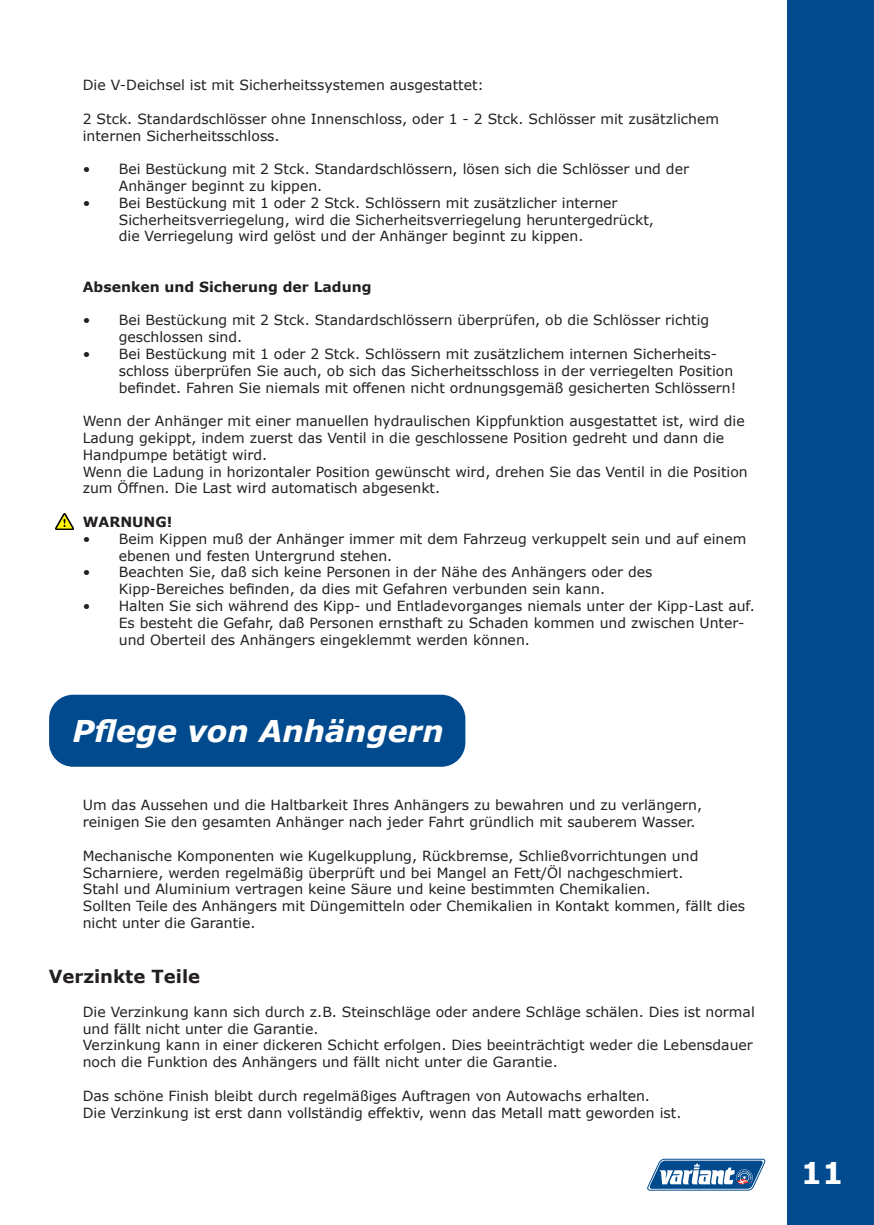
<style>
.page{position:relative;width:874px;height:1225px;background:#fff}
.page>*{position:absolute;margin:0;border:0;box-sizing:border-box;transform-origin:0 0}
.t1{font:italic 700 30px "Verdana";color:#fff}
.t2{font:700 30px "Verdana";color:#fff}
.t3{font:700 18px "Verdana";color:#231f20}
.t4{font:14px/16.8px "Verdana";color:#231f20}
.t5{font:700 14px "Verdana";color:#231f20}
</style>
<div class="page">
<div style="left:787px;top:0;width:86px;height:1225px;background:#004a8d"></div>
<svg style="left:647px;top:1158px;width:118px;height:32px"></svg>
<div style="left:49px;top:694px;width:416px;height:72px;background:#004a8d;border-radius:24px"></div>
<img style="left:56px;top:513px;width:18px;height:16px">
<p class="t4" style="left:83px;top:76px;width:402px">Die V-Deichsel ist mit Sicherheitssystemen ausgestattet:</p>
<p class="t4" style="left:83px;top:110px;width:637px">2 Stck. Standardschlösser ohne Innenschloss, oder 1 - 2 Stck. Schlösser mit zusätzlichem internen Sicherheitsschloss.</p>
<p class="t4" style="left:119px;top:160px;width:571px;text-indent:-36px">• Bei Bestückung mit 2 Stck. Standardschlössern, lösen sich die Schlösser und der<br>Anhänger beginnt zu kippen.</p>
<p class="t4" style="left:119px;top:194px;width:536px;text-indent:-36px">• Bei Bestückung mit 1 oder 2 Stck. Schlössern mit zusätzlicher interner<br>Sicherheitsverriegelung, wird die Sicherheitsverriegelung heruntergedrückt, die Verriegelung wird gelöst und der Anhänger beginnt zu kippen.</p>
<p class="t5" style="left:83px;top:277px;width:290px">Absenken und Sicherung der Ladung</p>
<p class="t4" style="left:119px;top:312px;width:591px;text-indent:-36px">• Bei Bestückung mit 2 Stck. Standardschlössern überprüfen, ob die Schlösser richtig geschlossen sind.</p>
<p class="t4" style="left:119px;top:345px;width:618px;text-indent:-36px">• Bei Bestückung mit 1 oder 2 Stck. Schlössern mit zusätzlichem internen Sicherheits&shy;schloss überprüfen Sie auch, ob sich das Sicherheitsschloss in der verriegelten Position befindet. Fahren Sie niemals mit offenen nicht ordnungsgemäß gesicherten Schlössern!</p>
<p class="t4" style="left:83px;top:412px;width:663px">Wenn der Anhänger mit einer manuellen hydraulischen Kippfunktion ausgestattet ist, wird die<br>Ladung gekippt, indem zuerst das Ventil in die geschlossene Position gedreht und dann die<br>Handpumpe betätigt wird.</p>
<p class="t4" style="left:83px;top:463px;width:666px">Wenn die Ladung in horizontaler Position gewünscht wird, drehen Sie das Ventil in die Position zum Öffnen. Die Last wird automatisch abgesenkt.</p>
<p class="t5" style="left:83px;top:512px;width:91px">WARNUNG!</p>
<p class="t4" style="left:119px;top:530px;width:628px;text-indent:-36px">• Beim Kippen muß der Anhänger immer mit dem Fahrzeug verkuppelt sein und auf einem ebenen und festen Untergrund stehen.</p>
<p class="t4" style="left:119px;top:564px;width:535px;text-indent:-36px">• Beachten Sie, daß sich keine Personen in der Nähe des Anhängers oder des<br>Kipp-Bereiches befinden, da dies mit Gefahren verbunden sein kann.</p>
<p class="t4" style="left:119px;top:597px;width:637px;text-indent:-36px">• Halten Sie sich während des Kipp- und Entladevorganges niemals unter der Kipp-Last auf.<br>Es besteht die Gefahr, daß Personen ernsthaft zu Schaden kommen und zwischen Unter&shy;und Oberteil des Anhängers eingeklemmt werden können.</p>
<p class="t1" style="left:72px;top:709px;width:373px">Pflege von Anhängern</p>
<p class="t4" style="left:83px;top:796px;width:620px">Um das Aussehen und die Haltbarkeit Ihres Anhängers zu bewahren und zu verlängern, reinigen Sie den gesamten Anhänger nach jeder Fahrt gründlich mit sauberem Wasser.</p>
<p class="t4" style="left:83px;top:847px;width:616px">Mechanische Komponenten wie Kugelkupplung, Rückbremse, Schließvorrichtungen und<br>Scharniere, werden regelmäßig überprüft und bei Mangel an Fett/Öl nachgeschmiert.</p>
<p class="t4" style="left:83px;top:880px;width:663px">Stahl und Aluminium vertragen keine Säure und keine bestimmten Chemikalien.<br>Sollten Teile des Anhängers mit Düngemitteln oder Chemikalien in Kontakt kommen, fällt dies nicht unter die Garantie.</p>
<p class="t3" style="left:49px;top:964px;width:153px">Verzinkte Teile</p>
<p class="t4" style="left:83px;top:1003px;width:673px">Die Verzinkung kann sich durch z.B. Steinschläge oder andere Schläge schälen. Dies ist normal und fällt nicht unter die Garantie.</p>
<p class="t4" style="left:83px;top:1036px;width:671px">Verzinkung kann in einer dickeren Schicht erfolgen. Dies beeinträchtigt weder die Lebensdauer noch die Funktion des Anhängers und fällt nicht unter die Garantie.</p>
<p class="t4" style="left:83px;top:1087px;width:568px">Das schöne Finish bleibt durch regelmäßiges Auftragen von Autowachs erhalten.</p>
<p class="t4" style="left:83px;top:1104px;width:600px">Die Verzinkung ist erst dann vollständig effektiv, wenn das Metall matt geworden ist.</p>
<p class="t2" style="left:800px;top:1152px;width:44px">11</p>
</div>
